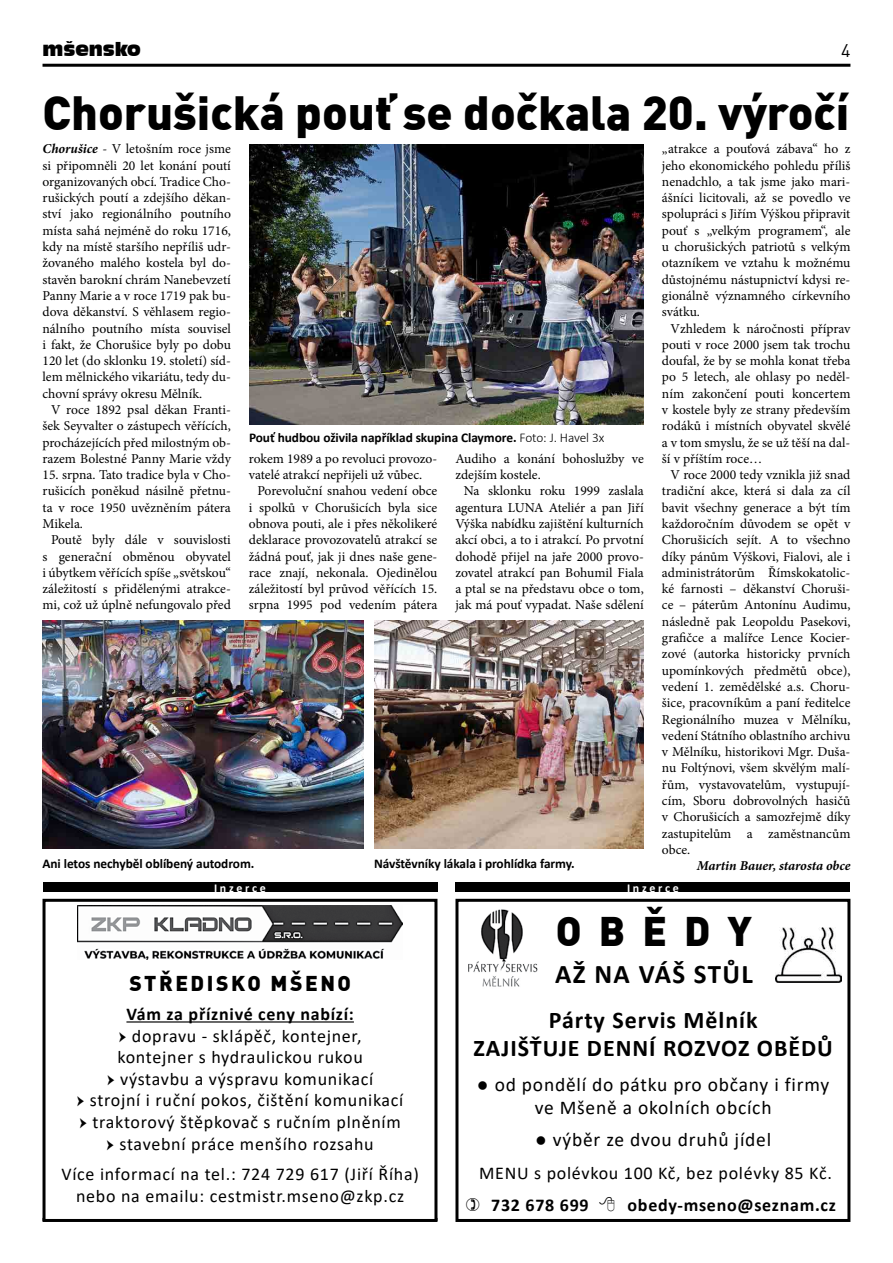
<style>
.page{position:relative;width:893px;height:1263px;background:#fff}
.page>*{position:absolute;margin:0;border:0;box-sizing:border-box;transform-origin:0 0}
.t1{font:900 46.95px "Unient DINCE";color:#000}
.t2{font:900 40.5px "Unient DINCE";color:#000}
.t3{font:700 27px "Calibri";letter-spacing:.05em;color:#000}
.t4{font:700 24px/28.8px "Calibri";letter-spacing:.04em;color:#000;text-align:center}
.t5{font:900 21px "Unient DINCE";color:#000}
.t6{font:19.5px/23.4px "Calibri";letter-spacing:.04em;color:#000;text-align:center}
.t7{font:18px/21.6px "Calibri";letter-spacing:.04em;color:#000}
.t8{font:700 18px "Calibri";letter-spacing:.04em;color:#000}
.t9{font:18px "Incised 901 BT Compact";color:#000}
.t10{font:18px "Unient DINCE";color:#000}
.t11{font:13.65px/16.4px "Minion Pro";color:#000;text-align:justify}
.t12{font:italic 700 13.65px "Minion Pro";letter-spacing:-.005em;color:#000}
.t13{font:700 13.35px "Calibri";letter-spacing:-.005em;color:#000}
.t14{font:700 12px "Calibri";color:#fff}
.s1{font-weight:700;font-style:italic}
.s2{font-weight:300}
.s3{font-family:"Minion Pro";font-weight:700}
</style>
<div class="page">
<hr style="left:43px;top:64px;width:807px;height:3px;background:#000">
<div style="left:455px;top:899px;width:395px;height:323px;border:3px solid #000"></div>
<img style="left:468px;top:909px;width:70px;height:78px">
<div style="left:455px;top:883px;width:395px;height:9px;background:#000"></div>
<img style="left:776px;top:928px;width:66px;height:54px">
<div style="left:43px;top:899px;width:394px;height:323px;border:3px solid #000"></div>
<hr style="left:126px;top:1021px;width:228px;height:1px;background:#000">
<img style="left:77px;top:905px;width:326px;height:54px">
<div style="left:43px;top:883px;width:394px;height:9px;background:#000"></div>
<img style="left:249px;top:144px;width:395px;height:280px">
<img style="left:43px;top:621px;width:321px;height:227px">
<img style="left:374px;top:621px;width:270px;height:227px">
<h3 class="t9" style="left:43px;top:39px;width:100px">mšensko</h3>
<h3 class="t10" style="left:841px;top:39px;width:11px">4</h3>
<h1 class="t1" style="left:43px;top:81px;width:808px">Chorušická pouť se dočkala 20. výročí</h1>
<p class="t11" style="left:43px;top:141px;width:190px"><span class="s1">Chorušice</span> - V letošním roce jsme si připomněli 20 let konání poutí organizovaných obcí. Tradice Cho&shy;rušických poutí a zdejšího děkan&shy;ství jako regionálního poutního místa sahá nejméně do roku 1716, kdy na místě staršího nepříliš udr&shy;žovaného malého kostela byl do&shy;stavěn barokní chrám Nanebevzetí Panny Marie a v roce 1719 pak bu&shy;dova děkanství. S věhlasem regio&shy;nálního poutního místa souvisel i fakt, že Chorušice byly po dobu 120 let (do sklonku 19. století) síd&shy;lem mělnického vikariátu, tedy du&shy;chovní správy okresu Mělník.</p>
<p class="t11" style="left:43px;top:401px;width:190px;text-indent:8px">V roce 1892 psal děkan Franti&shy;šek Seyvalter o zástupech věřících, procházejících před milostným ob&shy;razem Bolestné Panny Marie vždy</p>
<p class="t11" style="left:43px;top:467px;width:190px">15. srpna. Tato tradice byla v Cho&shy;rušicích poněkud násilně přetnu&shy;ta v roce 1950 uvězněním pátera Mikela.</p>
<p class="t11" style="left:43px;top:532px;width:190px;text-indent:8px">Poutě byly dále v souvislosti s generační obměnou obyvatel i úbytkem věřících spíše „světskou“ záležitostí s přidělenými atrakce&shy;mi, což už úplně nefungovalo před</p>
<p class="t11" style="left:662px;top:141px;width:190px">„atrakce a pouťová zábava“ ho z jeho ekonomického pohledu příliš nenadchlo, a tak jsme jako mari&shy;ášníci licitovali, až se povedlo ve spolupráci s Jiřím Výškou připravit pouť s „velkým programem“, ale u chorušických patriotů s velkým otazníkem ve vztahu k možnému důstojnému nástupnictví kdysi re&shy;gionálně významného církevního svátku.</p>
<p class="t11" style="left:662px;top:320px;width:190px;text-indent:8px">Vzhledem k náročnosti příprav pouti v roce 2000 jsem tak trochu doufal, že by se mohla konat třeba po 5 letech, ale ohlasy po neděl&shy;ním zakončení pouti koncertem v kostele byly ze strany především rodáků i místních obyvatel skvělé a v tom smyslu, že se už těší na dal&shy;ší v příštím roce…</p>
<p class="t11" style="left:662px;top:467px;width:190px;text-indent:8px">V roce 2000 tedy vznikla již snad tradiční akce, která si dala za cíl bavit všechny generace a být tím každoročním důvodem se opět v Chorušicích sejít. A to všechno díky pánům Výškovi, Fialovi, ale i administrátorům Římskokatolic&shy;ké farnosti – děkanství Choruši&shy;ce – páterům Antonínu Audimu, následně pak Leopoldu Pasekovi, grafičce a malířce Lence Kocier&shy;zové (autorka historicky prvních upomínkových předmětů obce), vedení 1. zemědělské a.s. Choru&shy;šice, pracovníkům a paní ředitelce Regionálního muzea v Mělníku, vedení Státního oblastního archivu v Mělníku, historikovi Mgr. Duša&shy;nu Foltýnovi, všem skvělým malí&shy;řům, vystavovatelům, vystupují&shy;cím, Sboru dobrovolných hasičů v Chorušicích a samozřejmě díky zastupitelům a zaměstnancům obce.</p>
<p class="t13" style="left:249px;top:428px;width:357px">Pouť hudbou oživila například skupina Claymore. <span class="s2">Foto: J. Havel 3x</span></p>
<p class="t11" style="left:249px;top:450px;width:190px">rokem 1989 a po revoluci provozo&shy;vatelé atrakcí nepřijeli už vůbec.</p>
<p class="t11" style="left:249px;top:483px;width:190px;text-indent:8px">Porevoluční snahou vedení obce i spolků v Chorušicích byla sice obnova pouti, ale i přes několikeré deklarace provozovatelů atrakcí se žádná pouť, jak ji dnes naše gene&shy;race znají, nekonala. Ojedinělou záležitostí byl průvod věřících 15. srpna 1995 pod vedením pátera</p>
<p class="t11" style="left:455px;top:450px;width:190px">Audiho a konání bohoslužby ve zdejším kostele.</p>
<p class="t11" style="left:455px;top:483px;width:190px;text-indent:8px">Na sklonku roku 1999 zaslala agentura LUNA Ateliér a pan Jiří Výška nabídku zajištění kulturních akcí obci, a to i atrakcí. Po prvotní dohodě přijel na jaře 2000 provo&shy;zovatel atrakcí pan Bohumil Fiala a ptal se na představu obce o tom, jak má pouť vypadat. Naše sdělení</p>
<p class="t13" style="left:43px;top:854px;width:213px">Ani letos nechyběl oblíbený autodrom.</p>
<p class="t13" style="left:374px;top:854px;width:202px">Návštěvníky lákala i prohlídka farmy.</p>
<p class="t12" style="left:697px;top:856px;width:155px">Martin Bauer, starosta obce</p>
<p class="t14" style="left:214px;top:879px;width:53px">I n z e r c e</p>
<h3 class="t5" style="left:129px;top:969px;width:61px">středisko</h3>
<h3 class="t5" style="left:271px;top:969px;width:36px">Mšeno</h3>
<h3 class="t8" style="left:126px;top:1001px;width:229px">Vám za příznivé ceny nabízí:</h3>
<h3 class="t7" style="left:117px;top:1024px;width:247px"><span class="s3">→</span> dopravu - sklápěč, kontejner, kontejner s hydraulickou rukou</h3>
<h3 class="t7" style="left:107px;top:1067px;width:268px"><span class="s3">→</span> výstavbu a výspravu komunikací</h3>
<h3 class="t7" style="left:77px;top:1089px;width:328px"><span class="s3">→</span> strojní i ruční pokos, čištění komunikací</h3>
<h3 class="t7" style="left:79px;top:1111px;width:323px"><span class="s3">→</span> traktorový štěpkovač s ručním plněním</h3>
<h3 class="t7" style="left:61px;top:1128px;width:359px;line-height:30.6px;text-align:center"><span class="s3">→</span> stavební práce menšího rozsahu<br>Více informací na tel.: 724 729 617 (Jiří Říha)</h3>
<h3 class="t7" style="left:76px;top:1184px;width:329px">nebo na emailu: cestmistr.mseno@zkp.cz</h3>
<p class="t14" style="left:627px;top:879px;width:53px">I n z e r c e</p>
<h2 class="t2" style="left:556px;top:904px;width:198px">O B Ě D Y</h2>
<h3 class="t3" style="left:555px;top:955px;width:199px">AŽ NA VÁŠ STŮL</h3>
<h3 class="t4" style="left:473px;top:1005px;width:361px">Párty Servis Mělník<br>ZAJIŠŤUJE DENNÍ ROZVOZ OBĚDŮ</h3>
<h3 class="t6" style="left:477px;top:1072px;width:354px">● od pondělí do pátku pro občany i firmy ve Mšeně a okolních obcích</h3>
<h3 class="t6" style="left:535px;top:1128px;width:238px">● výběr ze dvou druhů jídel</h3>
<h3 class="t7" style="left:479px;top:1161px;width:354px">MENU s polévkou 100 Kč, bez polévky 85 Kč.</h3>
<h3 class="t8" style="left:491px;top:1192px;width:99px">732 678 699</h3>
<h3 class="t8" style="left:628px;top:1192px;width:210px">obedy-mseno@seznam.cz</h3>
</div>
